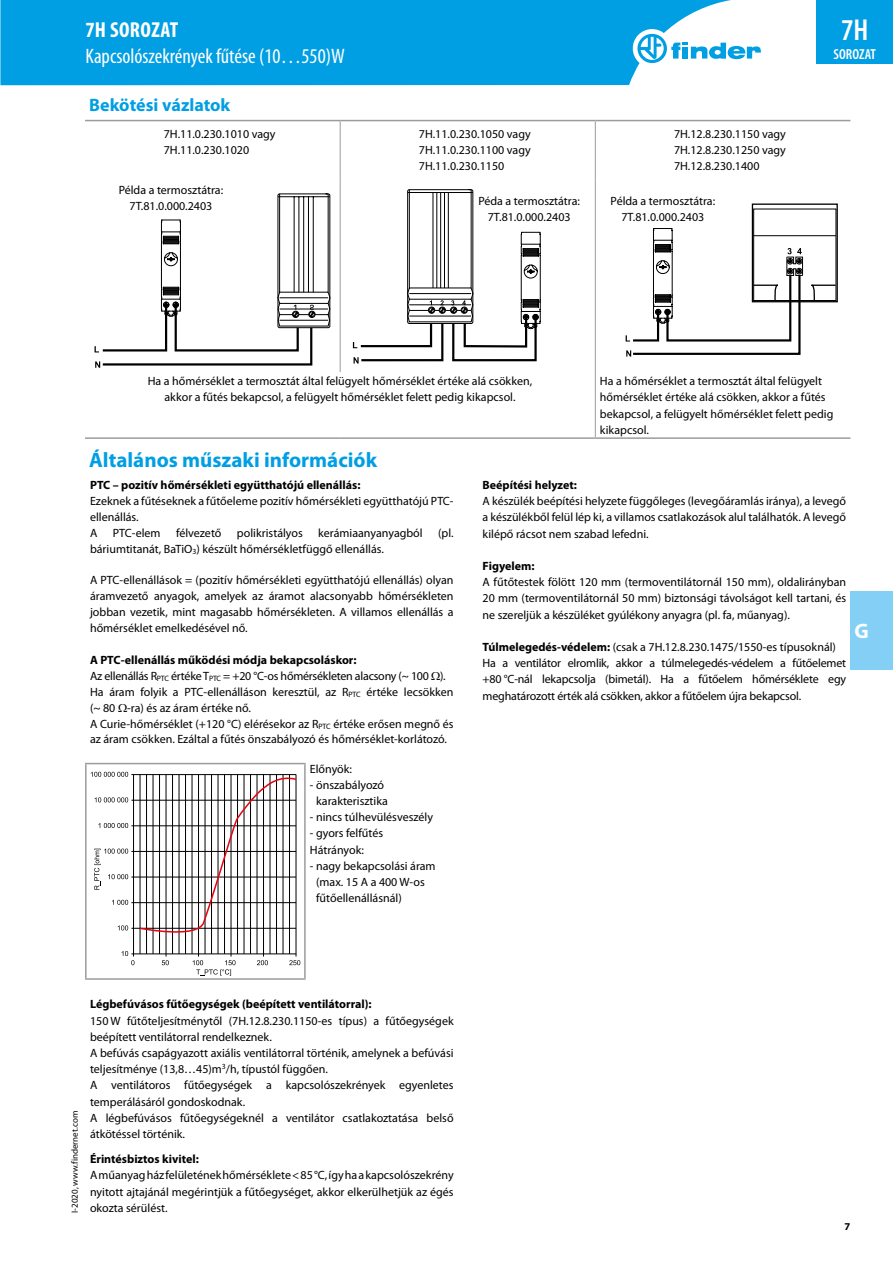
<style>
.page{position:relative;width:893px;height:1263px;background:#fff}
.page>*{position:absolute;margin:0;border:0;box-sizing:border-box;transform-origin:0 0}
.t1{font:600 condensed 30.3px "Myriad Pro";color:#fff}
.t2{font:700 condensed 21.75px "Myriad Pro";letter-spacing:.02em;color:#fff}
.t3{font:condensed 21px "Myriad Pro";color:#fff}
.t4{font:700 21px "Myriad Pro";color:#009ee3}
.t5{font:700 21px "Myriad Pro";color:#fff}
.t6{font:700 18px "Myriad Pro";color:#009ee3}
.t7{font:600 condensed 14.55px "Myriad Pro";color:#fff}
.t8{font:12px/16.2px "Myriad Pro";color:#000}
.t9{font:700 12px "Myriad Pro";color:#000}
.t10{font:700 10.5px "Myriad Pro";color:#000}
.t11{font:9px "Myriad Pro";color:#000}
.s1{font-weight:700}
</style>
<div class="page">
<div style="left:0;top:0;width:731px;height:85px;background:#009ee3"></div>
<div style="left:850px;top:591px;width:43px;height:79px;background:#83cff5"></div>
<div style="left:633px;top:29px;width:38px;height:39px;background:#fff;border-radius:50%"></div>
<svg style="left:637px;top:34px;width:124px;height:29px"></svg>
<div style="left:816px;top:0;width:77px;height:64px;background:#009ee3"></div>
<hr style="left:340px;top:121px;width:1px;height:60px;background:#9c9c9c">
<hr style="left:595px;top:121px;width:1px;height:60px;background:#9c9c9c">
<hr style="left:340px;top:181px;width:1px;height:191px;background:#9c9c9c">
<hr style="left:595px;top:181px;width:1px;height:191px;background:#9c9c9c">
<hr style="left:85px;top:120px;width:255px;height:1px;background:#9c9c9c">
<hr style="left:340px;top:120px;width:255px;height:1px;background:#9c9c9c">
<hr style="left:595px;top:120px;width:255px;height:1px;background:#9c9c9c">
<hr style="left:85px;top:437px;width:255px;height:2px;background:#9c9c9c">
<hr style="left:340px;top:437px;width:255px;height:2px;background:#9c9c9c">
<hr style="left:595px;top:437px;width:255px;height:2px;background:#9c9c9c">
<hr style="left:595px;top:372px;width:1px;height:65px;background:#9c9c9c">
<svg style="left:95px;top:193px;width:235px;height:175px"></svg>
<svg style="left:353px;top:189px;width:188px;height:175px"></svg>
<div style="left:752px;top:203px;width:86px;height:99px;border:1px solid #000"></div>
<svg style="left:626px;top:228px;width:211px;height:129px"></svg>
<hr style="left:85px;top:764px;width:2px;height:214px;background:#9c9c9c">
<hr style="left:304px;top:764px;width:2px;height:214px;background:#9c9c9c">
<hr style="left:85px;top:763px;width:221px;height:1px;background:#9c9c9c">
<hr style="left:85px;top:978px;width:221px;height:2px;background:#9c9c9c">
<hr style="left:140px;top:774px;width:1px;height:180px;background:#000">
<hr style="left:146px;top:774px;width:1px;height:180px;background:#000">
<hr style="left:153px;top:774px;width:1px;height:180px;background:#000">
<hr style="left:159px;top:774px;width:1px;height:180px;background:#000">
<hr style="left:133px;top:774px;width:1px;height:182px;background:#000">
<hr style="left:172px;top:774px;width:1px;height:180px;background:#000">
<hr style="left:179px;top:774px;width:1px;height:180px;background:#000">
<hr style="left:185px;top:774px;width:1px;height:180px;background:#000">
<hr style="left:192px;top:774px;width:1px;height:180px;background:#000">
<hr style="left:166px;top:774px;width:1px;height:182px;background:#000">
<hr style="left:205px;top:774px;width:1px;height:180px;background:#000">
<hr style="left:211px;top:774px;width:1px;height:180px;background:#000">
<hr style="left:218px;top:774px;width:1px;height:180px;background:#000">
<hr style="left:224px;top:774px;width:1px;height:180px;background:#000">
<hr style="left:198px;top:774px;width:1px;height:182px;background:#000">
<hr style="left:237px;top:774px;width:1px;height:180px;background:#000">
<hr style="left:244px;top:774px;width:1px;height:180px;background:#000">
<hr style="left:250px;top:774px;width:1px;height:180px;background:#000">
<hr style="left:257px;top:774px;width:1px;height:180px;background:#000">
<hr style="left:231px;top:774px;width:1px;height:182px;background:#000">
<hr style="left:263px;top:774px;width:1px;height:182px;background:#000">
<hr style="left:270px;top:774px;width:1px;height:180px;background:#000">
<hr style="left:276px;top:774px;width:1px;height:180px;background:#000">
<hr style="left:283px;top:774px;width:1px;height:180px;background:#000">
<hr style="left:289px;top:774px;width:1px;height:180px;background:#000">
<hr style="left:296px;top:774px;width:1px;height:182px;background:#000">
<hr style="left:131px;top:774px;width:165px;height:1px;background:#000">
<hr style="left:131px;top:800px;width:165px;height:1px;background:#000">
<hr style="left:131px;top:825px;width:165px;height:1px;background:#000">
<hr style="left:131px;top:851px;width:165px;height:1px;background:#000">
<hr style="left:131px;top:877px;width:165px;height:1px;background:#000">
<hr style="left:131px;top:902px;width:165px;height:1px;background:#000">
<hr style="left:131px;top:928px;width:165px;height:1px;background:#000">
<hr style="left:131px;top:954px;width:165px;height:1px;background:#000">
<svg style="left:138px;top:775px;width:159px;height:164px"></svg>
<svg style="left:91px;top:772px;width:37px;height:5px"></svg>
<svg style="left:95px;top:797px;width:33px;height:5px"></svg>
<svg style="left:98px;top:823px;width:30px;height:5px"></svg>
<svg style="left:112px;top:900px;width:16px;height:5px"></svg>
<svg style="left:118px;top:925px;width:10px;height:5px"></svg>
<svg style="left:257px;top:960px;width:11px;height:5px"></svg>
<svg style="left:289px;top:960px;width:11px;height:5px"></svg>
<svg style="left:162px;top:960px;width:7px;height:5px"></svg>
<svg style="left:122px;top:951px;width:12px;height:14px"></svg>
<svg style="left:94px;top:848px;width:34px;height:42px"></svg>
<svg style="left:193px;top:960px;width:43px;height:16px"></svg>
<h2 class="t2" style="left:85px;top:17px;width:94px">7H SOROZAT</h2>
<h3 class="t3" style="left:85px;top:43px;width:261px">Kapcsolószekrények fűtése (10…550)W</h3>
<h3 class="t6" style="left:89px;top:93px;width:143px">Bekötési vázlatok</h3>
<p class="t8" style="left:164px;top:126px;width:113px">7H.11.0.230.1010 vagy<br>7H.11.0.230.1020</p>
<p class="t8" style="left:419px;top:126px;width:113px;text-align:justify">7H.11.0.230.1050 vagy 7H.11.0.230.1100 vagy 7H.11.0.230.1150</p>
<p class="t8" style="left:674px;top:126px;width:113px;text-align:justify">7H.12.8.230.1150 vagy 7H.12.8.230.1250 vagy 7H.12.8.230.1400</p>
<p class="t8" style="left:119px;top:182px;width:106px;text-align:center">Példa a termosztátra:<br>7T.81.0.000.2403</p>
<p class="t8" style="left:478px;top:193px;width:103px;text-align:center">Péda a termosztátra:<br>7T.81.0.000.2403</p>
<p class="t8" style="left:611px;top:193px;width:106px;text-align:center">Példa a termosztátra:<br>7T.81.0.000.2403</p>
<h1 class="t1" style="left:841px;top:11px;width:29px">7H</h1>
<p class="t7" style="left:834px;top:46px;width:44px">SOROZAT</p>
<p class="t8" style="left:148px;top:373px;width:386px;text-align:center">Ha a hőmérséklet a termosztát által felügyelt hőmérséklet értéke alá csökken, akkor a fűtés bekapcsol, a felügyelt hőmérséklet felett pedig kikapcsol.</p>
<p class="t8" style="left:600px;top:373px;width:235px">Ha a hőmérséklet a termosztát által felügyelt hőmérséklet értéke alá csökken, akkor a fűtés bekapcsol, a felügyelt hőmérséklet felett pedig kikapcsol.</p>
<h3 class="t4" style="left:89px;top:446px;width:289px">Általános műszaki információk</h3>
<p class="t9" style="left:90px;top:477px;width:272px">PTC – pozitív hőmérsékleti együtthatójú ellenállás:</p>
<p class="t8" style="left:90px;top:493px;width:365px">Ezeknek a fűtéseknek a fűtőeleme pozitív hőmérsékleti együtthatójú PTC&shy;ellenállás.<br>A</p>
<p class="t9" style="left:483px;top:477px;width:96px">Beépítési helyzet:</p>
<p class="t8" style="left:483px;top:493px;width:365px;text-align:justify">A készü lék beépítési helyzete függőleges (levegőáramlás iránya), a levegő a készü lékből felü l lép ki, a villamos csatlakozások alul találhatók. A levegő kilépő rácsot nem szabad lefedni.</p>
<p class="t9" style="left:483px;top:558px;width:53px">Figyelem:</p>
<p class="t8" style="left:483px;top:574px;width:365px;text-align:justify">A fűtőtestek fölött 120 mm (termoventilátornál 150 mm), oldalirányban 20 mm (termoventilátornál 50 mm) biztonsági távolságot kell tartani, és ne szereljü k a készü léket gyúlékony anyagra (pl. fa, műanyag).</p>
<p class="t8" style="left:483px;top:639px;width:365px"><span class="s1">Túlmelegedés-védelem:</span> (csak a 7H.12.8.230.1475/1550-es típusoknál)<br>Ha a ventilátor elromlik, akkor a túlmelegedés-védelem a fűtőelemet +80 °C-nál lekapcsolja (bimetál). Ha a fűtőelem hőmérséklete egy meghatározott érték alá csökken, akkor a fűtőelem újra bekapcsol.</p>
<p class="t8" style="left:113px;top:524px;width:49px">PTC-elem</p>
<p class="t8" style="left:176px;top:524px;width:47px">félvezető</p>
<p class="t8" style="left:237px;top:524px;width:67px">polikristályos</p>
<p class="t8" style="left:318px;top:524px;width:106px">kerámiaanyanyagból</p>
<p class="t8" style="left:438px;top:524px;width:17px">(pl.</p>
<p class="t8" style="left:90px;top:540px;width:295px">báriumtitanát, BaTiO<sub>3</sub>) készü lt hőmérsékletfüggő ellenállás.</p>
<p class="t8" style="left:90px;top:572px;width:365px;text-align:justify">A PTC-ellenállások = (pozitív hőmérsékleti együtthatójú ellenállás) olyan áramvezető anyagok, amelyek az áramot alacsonyabb hőmérsékleten jobban vezetik, mint magasabb hőmérsékleten. A villamos ellenállás a hőmérséklet emelkedésével nő.</p>
<p class="t8" style="left:90px;top:652px;width:365px"><span class="s1">A PTC-ellenállás működési módja bekapcsoláskor:<br></span>Az ellenállás R<sub>PTC</sub> értéke T<sub>PTC</sub> = +20 °C-os hőmérsékleten alacsony (~ 100 ).<br>Ha áram folyik a PTC-ellenálláson keresztü l, az R<sub>PTC</sub> értéke lecsökken (~ 80 -ra) és az áram értéke nő.<br>A Curie-hőmérséklet (+120 °C) elérésekor az R<sub>PTC</sub> értéke erősen megnő és az áram csökken. Ezáltal a fűtés önszabályozó és hőmérséklet-korlátozó.</p>
<p class="t8" style="left:310px;top:760px;width:44px">Előnyök:</p>
<p class="t8" style="left:310px;top:776px;width:80px;text-align:center">- önszabályozó karakterisztika</p>
<p class="t8" style="left:310px;top:809px;width:125px">- nincs túlhevü lésveszély</p>
<p class="t8" style="left:310px;top:825px;width:75px">- gyors felfűtés<br>Hátrányok:</p>
<p class="t8" style="left:316px;top:857px;width:121px;text-indent:-6px">- nagy bekapcsolási áram (max. 15 A a 400 W-os fűtőellenállásnál)</p>
<h3 class="t5" style="left:855px;top:618px;width:16px">G</h3>
<p class="t11" style="left:69px;top:1213px;width:103px;rotate:-90deg">I-2020, www.findernet.com</p>
<p class="t9" style="left:90px;top:996px;width:283px">Légbefúvásos fűtőegységek (beépített ventilátorral):</p>
<p class="t8" style="left:90px;top:1012px;width:365px">150 W fűtőteljesítménytől (7H.12.8.230.1150-es típus) a fűtőegységek beépített ventilátorral rendelkeznek.<br>A befúvás csapágyazott axiális ventilátorral történik, amelynek a befúvási teljesítménye (13,8…45)m<sup>3</sup>/h, típustól függően.<br>A ventilátoros fűtőegységek a kapcsolószekrények egyenletes temperálásáról gondoskodnak.<br>A légbefúvásos fűtőegységeknél a ventilátor csatlakoztatása belső átkötéssel történik.</p>
<p class="t9" style="left:90px;top:1151px;width:110px">Érintésbiztos kivitel:</p>
<p class="t8" style="left:90px;top:1167px;width:365px;text-align:justify">A műanyag ház felü letének hőmérséklete &lt; 85 °C, így ha a kapcsolószekrény nyitott ajtajánál megérintjü k a fűtőegységet, akkor elkerü lhetjü k az égés okozta sérü lést.</p>
<p class="t10" style="left:845px;top:1219px;width:7px">7</p>
</div>
